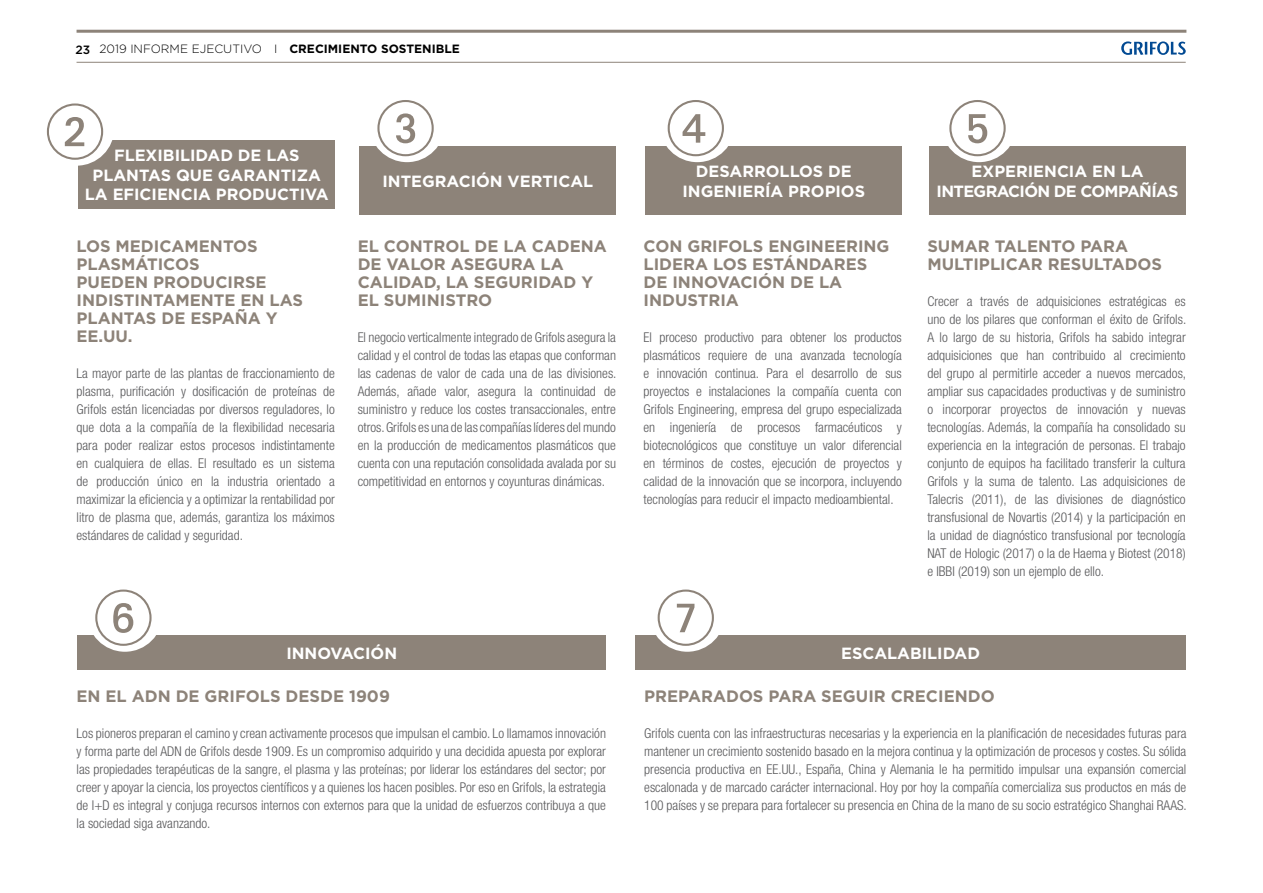
<style>
.page{position:relative;width:1263px;height:893px;background:#fff}
.page>*{position:absolute;margin:0;border:0;box-sizing:border-box;transform-origin:0 0}
.t1{font:57.6px "Deco Numbers LH Circle";color:#8d8379}
.t2{font:700 16.5px/18px "Gotham";color:#8d8379}
.t3{font:700 16.2px/19.5px "Gotham";color:#fff;text-align:center}
.t4{font:700 16.2px/19.5px "Gotham";letter-spacing:-.04em;color:#fff;text-align:center}
.t5{font:300 condensed 13.5px/18px "Helvetica Neue LT Pro";color:#58585a;text-align:justify}
.t6{font:300 12px "Gotham";color:#000}
.s1{font-weight:500}
.s2{font-weight:700}
</style>
<div class="page">
<hr style="left:77px;top:62px;width:1109px;height:1px;background:#8d8379">
<svg style="left:1121px;top:41px;width:65px;height:14px"></svg>
<hr style="left:77px;top:30px;width:1109px;height:3px;background:#8d8379">
<div style="left:360px;top:146px;width:256px;height:69px;background:#8d8379"></div>
<div style="left:78px;top:636px;width:528px;height:34px;background:#8d8379"></div>
<div style="left:646px;top:146px;width:256px;height:69px;background:#8d8379"></div>
<div style="left:636px;top:636px;width:550px;height:34px;background:#8d8379"></div>
<div style="left:929px;top:146px;width:257px;height:69px;background:#8d8379"></div>
<div style="left:369px;top:86px;width:76px;height:76px;background:#fff;border-radius:50%"></div>
<div style="left:87px;top:576px;width:76px;height:76px;background:#fff;border-radius:50%"></div>
<div style="left:659px;top:86px;width:76px;height:76px;background:#fff;border-radius:50%"></div>
<div style="left:649px;top:576px;width:76px;height:76px;background:#fff;border-radius:50%"></div>
<div style="left:941px;top:86px;width:76px;height:76px;background:#fff;border-radius:50%"></div>
<div style="left:79px;top:140px;width:256px;height:69px;background:#8d8379"></div>
<div style="left:39px;top:90px;width:75px;height:76px;background:#fff;border-radius:50%"></div>
<p class="t6" style="left:75px;top:41px;width:386px"><span class="s1">23</span> 2019 INFORME EJECUTIVO I <span class="s2">CRECIMIENTO SOSTENIBLE</span></p>
<h1 class="t1" style="left:46px;top:104px;width:59px">2</h1>
<p class="t3" style="left:85px;top:146px;width:245px">FLEXIBILIDAD DE LAS<br>PLANTAS QUE GARANTIZA<br>LA EFICIENCIA PRODUCTIVA</p>
<p class="t2" style="left:77px;top:237px;width:228px">LOS MEDICAMENTOS<br>PLASMÁTICOS<br>PUEDEN PRODUCIRSE<br>INDISTINTAMENTE EN LAS<br>PLANTAS DE ESPAÑA Y<br>EE.UU.</p>
<p class="t5" style="left:77px;top:364px;width:260px">La mayor parte de las plantas de fraccionamiento de plasma, purificación y dosificación de proteínas de Grifols están licenciadas por diversos reguladores, lo que dota a la compañía de la flexibilidad necesaria para poder realizar estos procesos indistintamente en cualquiera de ellas. El resultado es un sistema de producción único en la industria orientado a maximizar la eficiencia y a optimizar la rentabilidad por litro de plasma que, además, garantiza los máximos estándares de calidad y seguridad.</p>
<h1 class="t1" style="left:377px;top:100px;width:59px">3</h1>
<p class="t3" style="left:382px;top:171px;width:212px">INTEGRACIÓN VERTICAL</p>
<p class="t2" style="left:358px;top:237px;width:251px">EL CONTROL DE LA CADENA<br>DE VALOR ASEGURA LA<br>CALIDAD, LA SEGURIDAD Y<br>EL SUMINISTRO</p>
<p class="t5" style="left:358px;top:328px;width:260px">El negocio verticalmente integrado de Grifols asegura la calidad y el control de todas las etapas que conforman las cadenas de valor de cada una de las divisiones.<br>Además, añade valor, asegura la continuidad de suministro y reduce los costes transaccionales, entre otros. Grifols es una de las compañías líderes del mundo en la producción de medicamentos plasmáticos que cuenta con una reputación consolidada avalada por su competitividad en entornos y coyunturas dinámicas.</p>
<h1 class="t1" style="left:95px;top:590px;width:59px">6</h1>
<p class="t3" style="left:286px;top:644px;width:112px">INNOVACIÓN</p>
<p class="t2" style="left:77px;top:687px;width:315px">EN EL ADN DE GRIFOLS DESDE 1909</p>
<p class="t5" style="left:77px;top:724px;width:531px">Los pioneros preparan el camino y crean activamente procesos que impulsan el cambio. Lo llamamos innovación y forma parte del ADN de Grifols desde 1909. Es un compromiso adquirido y una decidida apuesta por explorar las propiedades terapéuticas de la sangre, el plasma y las proteínas; por liderar los estándares del sector; por creer y apoyar la ciencia, los proyectos científicos y a quienes los hacen posibles. Por eso en Grifols, la estrategia de I+D es integral y conjuga recursos internos con externos para que la unidad de esfuerzos contribuya a que la sociedad siga avanzando.</p>
<h1 class="t1" style="left:667px;top:100px;width:59px">4</h1>
<p class="t3" style="left:682px;top:161px;width:184px">DESARROLLOS DE<br>INGENIERÍA PROPIOS</p>
<p class="t2" style="left:643px;top:237px;width:247px">CON GRIFOLS ENGINEERING<br>LIDERA LOS ESTÁNDARES<br>DE INNOVACIÓN DE LA<br>INDUSTRIA</p>
<p class="t5" style="left:643px;top:328px;width:260px">El proceso productivo para obtener los productos plasmáticos requiere de una avanzada tecnología e innovación continua. Para el desarrollo de sus proyectos e instalaciones la compañía cuenta con Grifols Engineering, empresa del grupo especializada en ingeniería de procesos farmacéuticos y biotecnológicos que constituye un valor diferencial en términos de costes, ejecución de proyectos y calidad de la innovación que se incorpora, incluyendo tecnologías para reducir el impacto medioambiental.</p>
<h1 class="t1" style="left:949px;top:100px;width:59px">5</h1>
<p class="t4" style="left:936px;top:161px;width:244px">EXPERIENCIA EN LA<br>INTEGRACIÓN DE COMPAÑÍAS</p>
<p class="t2" style="left:927px;top:237px;width:236px">SUMAR TALENTO PARA<br>MULTIPLICAR RESULTADOS</p>
<p class="t5" style="left:927px;top:292px;width:260px">Crecer a través de adquisiciones estratégicas es uno de los pilares que conforman el éxito de Grifols.<br>A lo largo de su historia, Grifols ha sabido integrar adquisiciones que han contribuido al crecimiento del grupo al permitirle acceder a nuevos mercados, ampliar sus capacidades productivas y de suministro o incorporar proyectos de innovación y nuevas tecnologías. Además, la compañía ha consolidado su experiencia en la integración de personas. El trabajo conjunto de equipos ha facilitado transferir la cultura Grifols y la suma de talento. Las adquisiciones de Talecris (2011), de las divisiones de diagnóstico transfusional de Novartis (2014) y la participación en la unidad de diagnóstico transfusional por tecnología NAT de Hologic (2017) o la de Haema y Biotest (2018) e IBBI (2019) son un ejemplo de ello.</p>
<h1 class="t1" style="left:657px;top:590px;width:59px">7</h1>
<p class="t3" style="left:841px;top:644px;width:140px">ESCALABILIDAD</p>
<p class="t2" style="left:644px;top:687px;width:352px">PREPARADOS PARA SEGUIR CRECIENDO</p>
<p class="t5" style="left:644px;top:724px;width:544px">Grifols cuenta con las infraestructuras necesarias y la experiencia en la planificación de necesidades futuras para mantener un crecimiento sostenido basado en la mejora continua y la optimización de procesos y costes. Su sólida presencia productiva en EE.UU., España, China y Alemania le ha permitido impulsar una expansión comercial escalonada y de marcado carácter internacional. Hoy por hoy la compañía comercializa sus productos en más de 100 países y se prepara para fortalecer su presencia en China de la mano de su socio estratégico Shanghai RAAS.</p>
</div>
